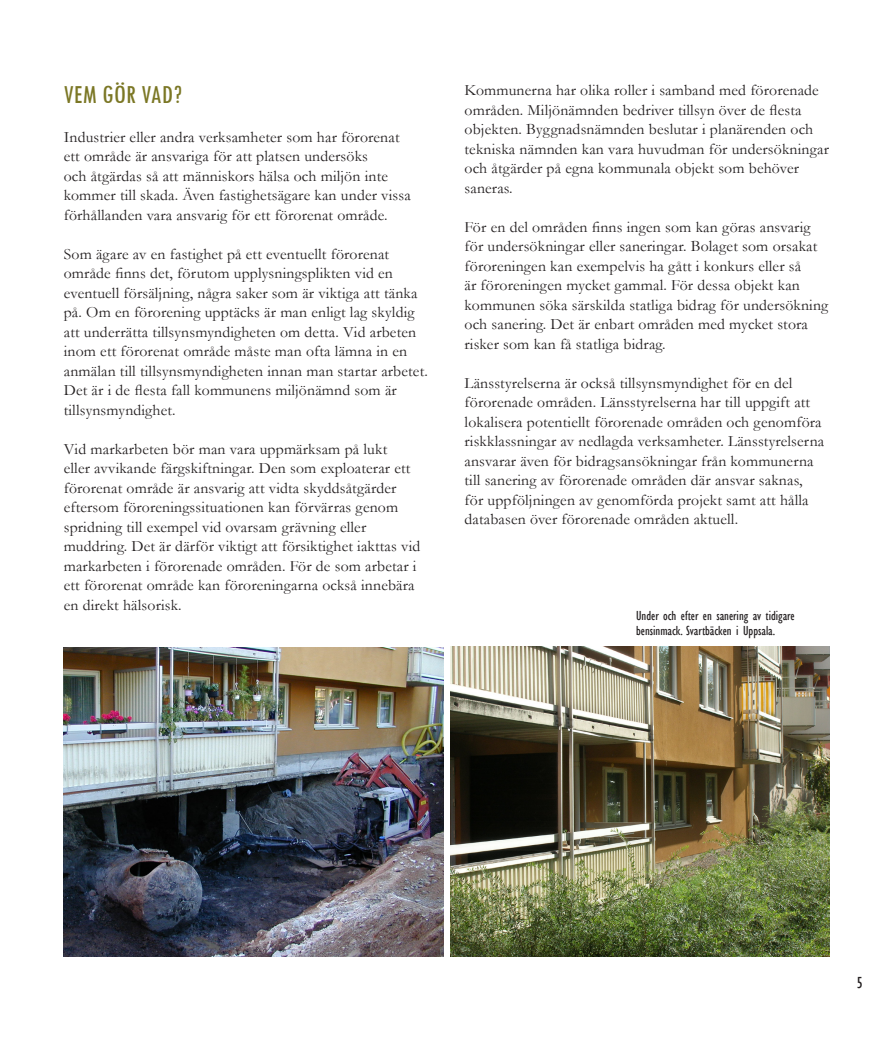
<style>
.page{position:relative;width:893px;height:1063px;background:#fff}
.page>*{position:absolute;margin:0;border:0;box-sizing:border-box;transform-origin:0 0}
.t1{font:condensed 27px "Tw Cen";letter-spacing:.01em;color:#7b7725}
.t2{font:condensed 16.5px "Gill Sans";color:#231f20}
.t3{font:15.75px/19.5px "Garamond";letter-spacing:.01em;color:#231f20}
.t4{font:condensed 13.5px/15px "Gill Sans";color:#231f20}
</style>
<div class="page">
<img style="left:64px;top:647px;width:379px;height:310px">
<img style="left:451px;top:647px;width:378px;height:310px">
<p class="t1" style="left:64px;top:78px;width:120px">VEM GÖR VAD?</p>
<p class="t3" style="left:64px;top:127px;width:348px">Industrier eller andra verksamheter som har förorenat ett område är ansvariga för att platsen undersöks<br>och åtgärdas så att människors hälsa och miljön inte kommer till skada. Även fastighetsägare kan under vissa förhållanden vara ansvarig för ett förorenat område.</p>
<p class="t3" style="left:64px;top:244px;width:366px">Som ägare av en fastighet på ett eventuellt förorenat område finns det, förutom upplysningsplikten vid en eventuell försäljning, några saker som är viktiga att tänka på. Om en förorening upptäcks är man enligt lag skyldig att underrätta tillsynsmyndigheten om detta. Vid arbeten inom ett förorenat område måste man ofta lämna in en anmälan till tillsynsmyndigheten innan man startar arbetet.<br>Det är i de flesta fall kommunens miljönämnd som är tillsynsmyndighet.</p>
<p class="t3" style="left:64px;top:439px;width:358px">Vid markarbeten bör man vara uppmärksam på lukt<br>eller avvikande färgskiftningar. Den som exploaterar ett förorenat område är ansvarig att vidta skyddsåtgärder eftersom föroreningssituationen kan förvärras genom spridning till exempel vid ovarsam grävning eller muddring. Det är därför viktigt att försiktighet iakttas vid markarbeten i förorenade områden. För de som arbetar i ett förorenat område kan föroreningarna också innebära en direkt hälsorisk.</p>
<p class="t3" style="left:465px;top:80px;width:366px">Kommunerna har olika roller i samband med förorenade områden. Miljönämnden bedriver tillsyn över de flesta objekten. Byggnadsnämnden beslutar i planärenden och tekniska nämnden kan vara huvudman för undersökningar och åtgärder på egna kommunala objekt som behöver saneras.</p>
<p class="t3" style="left:465px;top:217px;width:365px">För en del områden finns ingen som kan göras ansvarig för undersökningar eller saneringar. Bolaget som orsakat föroreningen kan exempelvis ha gått i konkurs eller så<br>är föroreningen mycket gammal. För dessa objekt kan kommunen söka särskilda statliga bidrag för undersökning och sanering. Det är enbart områden med mycket stora risker som kan få statliga bidrag.</p>
<p class="t3" style="left:465px;top:373px;width:361px">Länsstyrelserna är också tillsynsmyndighet för en del förorenade områden. Länsstyrelserna har till uppgift att lokalisera potentiellt förorenade områden och genomföra riskklassningar av nedlagda verksamheter. Länsstyrelserna ansvarar även för bidragsansökningar från kommunerna till sanering av förorenade områden där ansvar saknas, för uppföljningen av genomförda projekt samt att hålla databasen över förorenade områden aktuell.</p>
<p class="t4" style="left:636px;top:608px;width:160px">Under och efter en sanering av tidigare bensinmack. Svartbäcken i Uppsala.</p>
<p class="t2" style="left:857px;top:972px;width:8px">5</p>
</div>
